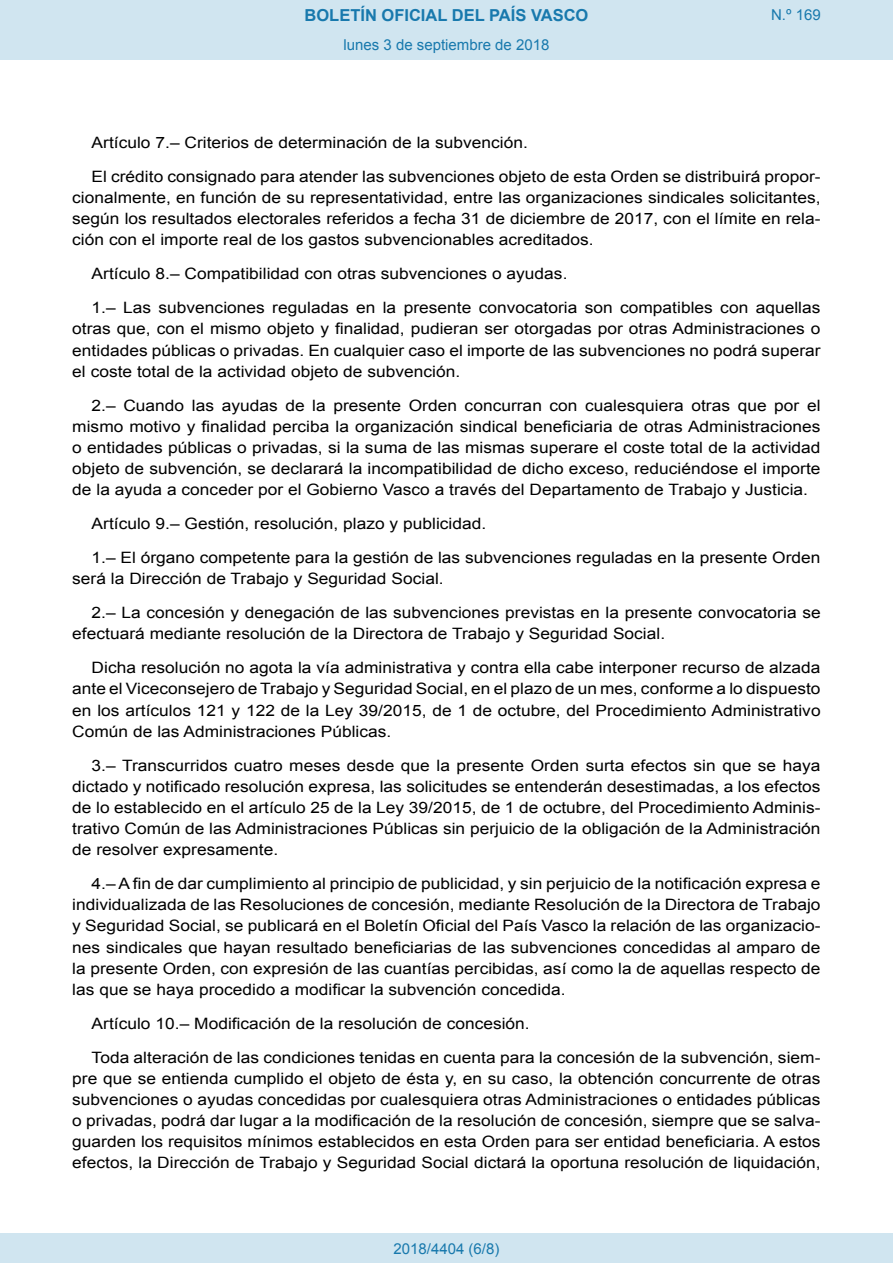
<style>
.page{position:relative;width:893px;height:1263px;background:#fff}
.page>*{position:absolute;margin:0;border:0;box-sizing:border-box;transform-origin:0 0}
.t1{font:700 16.5px "Arial";color:#1879ad}
.BOPVDetalle{font:15.6px/21.1px "Arial";color:#000;text-align:justify;scale:1.11 1}
.Paginacion_Centro{font:15px "Arial";color:#1879ad}
</style>
<div class="page">
<div style="left:0;top:0;width:893px;height:60px;background:#d0e5f0"></div>
<div style="left:0;top:1233px;width:893px;height:30px;background:#d0e5f0"></div>
<p class="t1" style="left:305px;top:4px;width:285px">BOLETÍN OFICIAL DEL PAÍS VASCO</p>
<p class="Paginacion_Centro" style="left:343px;top:35px;width:207px">lunes 3 de septiembre de 2018</p>
<p class="Paginacion_Centro" style="left:771px;top:5px;width:51px">N.º 169</p>
<p class="BOPVDetalle" style="left:92px;top:132px;width:394px">Artículo 7.– Criterios de determinación de la subvención.</p>
<p class="BOPVDetalle" style="left:72px;top:166px;width:676px;text-indent:19px">El crédito consignado para atender las subvenciones objeto de esta Orden se distribuirá propor&shy;cionalmente, en función de su representatividad, entre las organizaciones sindicales solicitantes, según los resultados electorales referidos a fecha 31 de diciembre de 2017, con el límite en rela&shy;ción con el importe real de los gastos subvencionables acreditados.</p>
<p class="BOPVDetalle" style="left:92px;top:263px;width:430px">Artículo 8.– Compatibilidad con otras subvenciones o ayudas.</p>
<p class="BOPVDetalle" style="left:72px;top:297px;width:676px;text-indent:19px">1.– Las subvenciones reguladas en la presente convocatoria son compatibles con aquellas otras que, con el mismo objeto y finalidad, pudieran ser otorgadas por otras Administraciones o entidades públicas o privadas. En cualquier caso el importe de las subvenciones no podrá superar el coste total de la actividad objeto de subvención.</p>
<p class="BOPVDetalle" style="left:72px;top:395px;width:676px;text-indent:19px">2.– Cuando las ayudas de la presente Orden concurran con cualesquiera otras que por el mismo motivo y finalidad perciba la organización sindical beneficiaria de otras Administraciones o entidades públicas o privadas, si la suma de las mismas superare el coste total de la actividad objeto de subvención, se declarará la incompatibilidad de dicho exceso, reduciéndose el importe de la ayuda a conceder por el Gobierno Vasco a través del Departamento de Trabajo y Justicia.</p>
<p class="BOPVDetalle" style="left:92px;top:513px;width:357px">Artículo 9.– Gestión, resolución, plazo y publicidad.</p>
<p class="BOPVDetalle" style="left:72px;top:547px;width:675px;text-indent:19px">1.– El órgano competente para la gestión de las subvenciones reguladas en la presente Orden será la Dirección de Trabajo y Seguridad Social.</p>
<p class="BOPVDetalle" style="left:72px;top:602px;width:676px;text-indent:19px">2.– La concesión y denegación de las subvenciones previstas en la presente convocatoria se efectuará mediante resolución de la Directora de Trabajo y Seguridad Social.</p>
<p class="BOPVDetalle" style="left:72px;top:657px;width:676px;text-indent:19px">Dicha resolución no agota la vía administrativa y contra ella cabe interponer recurso de alzada ante el Viceconsejero de Trabajo y Seguridad Social, en el plazo de un mes, conforme a lo dispuesto en los artículos 121 y 122 de la Ley 39/2015, de 1 de octubre, del Procedimiento Administrativo Común de las Administraciones Públicas.</p>
<p class="BOPVDetalle" style="left:72px;top:755px;width:676px;text-indent:19px">3.– Transcurridos cuatro meses desde que la presente Orden surta efectos sin que se haya dictado y notificado resolución expresa, las solicitudes se entenderán desestimadas, a los efectos de lo establecido en el artículo 25 de la Ley 39/2015, de 1 de octubre, del Procedimiento Adminis&shy;trativo Común de las Administraciones Públicas sin perjuicio de la obligación de la Administración de resolver expresamente.</p>
<p class="BOPVDetalle" style="left:72px;top:873px;width:676px;text-indent:19px">4.– A fin de dar cumplimiento al principio de publicidad, y sin perjuicio de la notificación expresa e individualizada de las Resoluciones de concesión, mediante Resolución de la Directora de Trabajo y Seguridad Social, se publicará en el Boletín Oficial del País Vasco la relación de las organizacio&shy;nes sindicales que hayan resultado beneficiarias de las subvenciones concedidas al amparo de la presente Orden, con expresión de las cuantías percibidas, así como la de aquellas respecto de las que se haya procedido a modificar la subvención concedida.</p>
<p class="BOPVDetalle" style="left:92px;top:1013px;width:396px">Artículo 10.– Modificación de la resolución de concesión.</p>
<p class="BOPVDetalle" style="left:72px;top:1047px;width:676px;text-indent:19px">Toda alteración de las condiciones tenidas en cuenta para la concesión de la subvención, siem&shy;pre que se entienda cumplido el objeto de ésta y, en su caso, la obtención concurrente de otras subvenciones o ayudas concedidas por cualesquiera otras Administraciones o entidades públicas o privadas, podrá dar lugar a la modificación de la resolución de concesión, siempre que se salva&shy;guarden los requisitos mínimos establecidos en esta Orden para ser entidad beneficiaria. A estos efectos, la Dirección de Trabajo y Seguridad Social dictará la oportuna resolución de liquidación,</p>
<p class="Paginacion_Centro" style="left:393px;top:1238px;width:107px">2018/4404 (6/8)</p>
</div>
